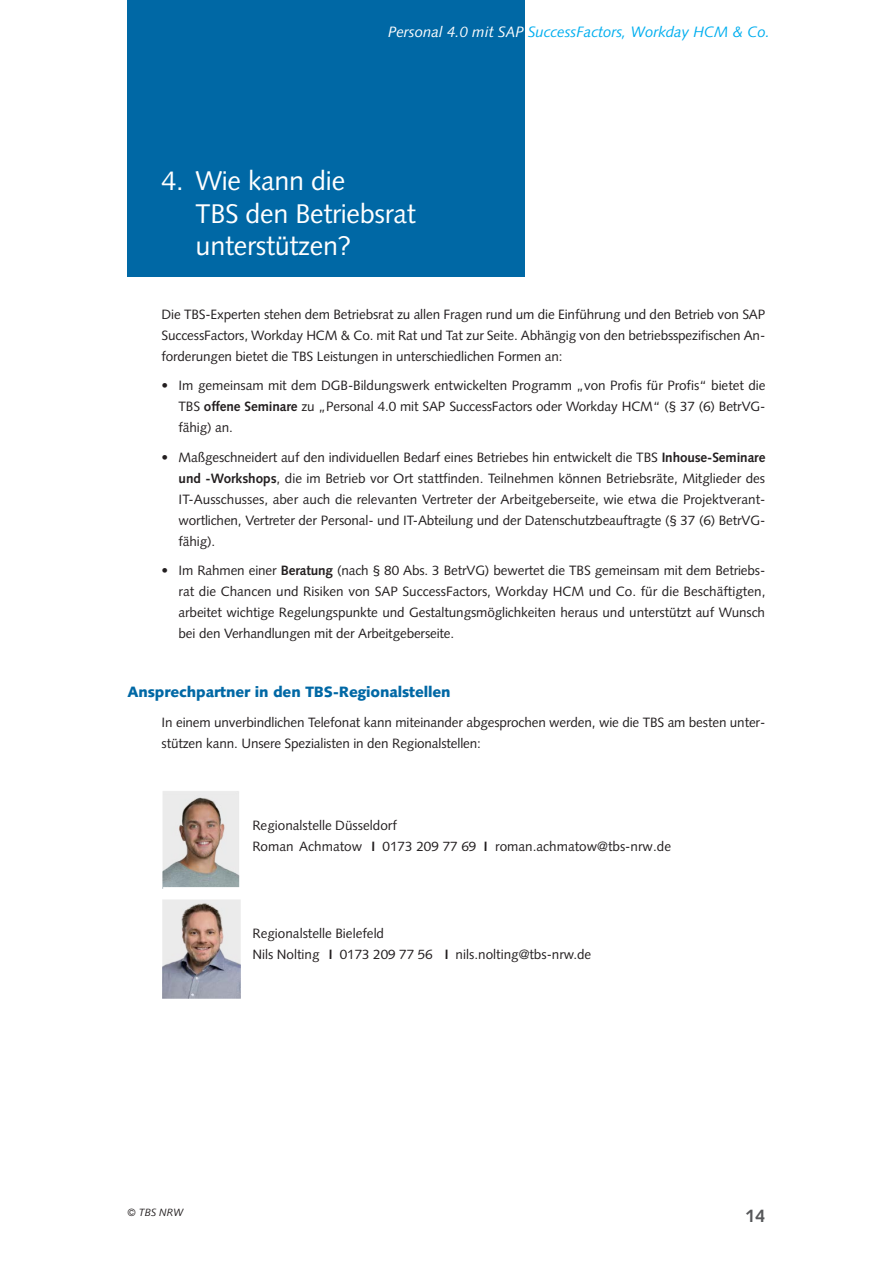
<style>
.page{position:relative;width:893px;height:1263px;background:#fff}
.page>*{position:absolute;margin:0;border:0;box-sizing:border-box;transform-origin:0 0}
.t1{font:27px/32.4px "Syntax LT";letter-spacing:-.01em;color:#fff}
.t2{font:700 18px "Syntax LT";color:#57585a}
.t3{font:italic 15px "Syntax LT";color:#00aeef}
.t4{font:900 15px "Syntax LT";letter-spacing:-.01em;color:#0068a5}
.t5{font:13.5px/21px "Syntax LT";letter-spacing:-.01em;color:#231f20;text-align:justify}
.t6{font:13.5px/20.9px "Syntax LT Std";color:#231f20}
.t7{font:italic 10.5px "Syntax LT";color:#231f20}
.s1{color:#fff}
.s2{font-weight:700}
</style>
<div class="page">
<div style="left:128px;top:0;width:397px;height:276px;background:#0068a5"></div>
<img style="left:163px;top:791px;width:77px;height:96px">
<img style="left:163px;top:899px;width:77px;height:99px">
<p class="t3" style="left:388px;top:25px;width:384px"><span class="s1">Personal 4.0 mit SAP</span> SuccessFactors, Workday HCM &amp; Co.</p>
<h1 class="t1" style="left:196px;top:167px;width:222px;text-indent:-34px">4. Wie kann die<br>TBS den Betriebsrat unterstützen?</h1>
<p class="t5" style="left:162px;top:305px;width:605px">Die TBS-Experten stehen dem Betriebsrat zu allen Fragen rund um die Einführung und den Betrieb von SAP SuccessFactors, Workday HCM &amp; Co. mit Rat und Tat zur Seite. Abhängig von den betriebsspezifischen An&shy;forderungen bietet die TBS Leistungen in unterschiedlichen Formen an:</p>
<p class="t5" style="left:179px;top:376px;width:588px;text-indent:-17px">• Im gemeinsam mit dem DGB-Bildungswerk entwickelten Programm „von Profis für Profis“ bietet die TBS <span class="s2">offene Seminare</span> zu „Personal 4.0 mit SAP SuccessFactors oder Workday HCM“ (§ 37 (6) BetrVG&shy;fähig) an.</p>
<p class="t5" style="left:179px;top:448px;width:588px;text-indent:-17px">• Maßgeschneidert auf den individuellen Bedarf eines Betriebes hin entwickelt die TBS <span class="s2">Inhouse-Seminare und -Workshops</span>, die im Betrieb vor Ort stattfinden. Teilnehmen können Betriebsräte, Mitglieder des IT-Ausschusses, aber auch die relevanten Vertreter der Arbeitgeberseite, wie etwa die Projektverant&shy;wortlichen, Vertreter der Personal- und IT-Abteilung und der Datenschutzbeauftragte (§ 37 (6) BetrVG&shy;fähig).</p>
<p class="t5" style="left:179px;top:561px;width:588px;text-indent:-17px">• Im Rahmen einer <span class="s2">Beratung</span> (nach § 80 Abs. 3 BetrVG) bewertet die TBS gemeinsam mit dem Betriebs&shy;rat die Chancen und Risiken von SAP SuccessFactors, Workday HCM und Co. für die Beschäftigten, arbeitet wichtige Regelungspunkte und Gestaltungsmöglichkeiten heraus und unterstützt auf Wunsch bei den Verhandlungen mit der Arbeitgeberseite.</p>
<p class="t4" style="left:128px;top:686px;width:325px">Ansprechpartner in den TBS-Regionalstellen</p>
<p class="t5" style="left:162px;top:713px;width:605px">In einem unverbindlichen Telefonat kann miteinander abgesprochen werden, wie die TBS am besten unter&shy;stützen kann. Unsere Spezialisten in den Regionalstellen:</p>
<p class="t6" style="left:252px;top:815px;width:420px">Regionalstelle Düsseldorf<br>Roman Achmatow <span class="s2">I</span> 0173 209 77 69 <span class="s2">I</span> roman.achmatow@tbs-nrw.de</p>
<p class="t6" style="left:252px;top:923px;width:340px">Regionalstelle Bielefeld<br>Nils Nolting <span class="s2">I</span> 0173 209 77 56 <span class="s2">I</span> nils.nolting@tbs-nrw.de</p>
<p class="t7" style="left:128px;top:1208px;width:58px">© TBS NRW</p>
<h2 class="t2" style="left:746px;top:1208px;width:22px">14</h2>
</div>
